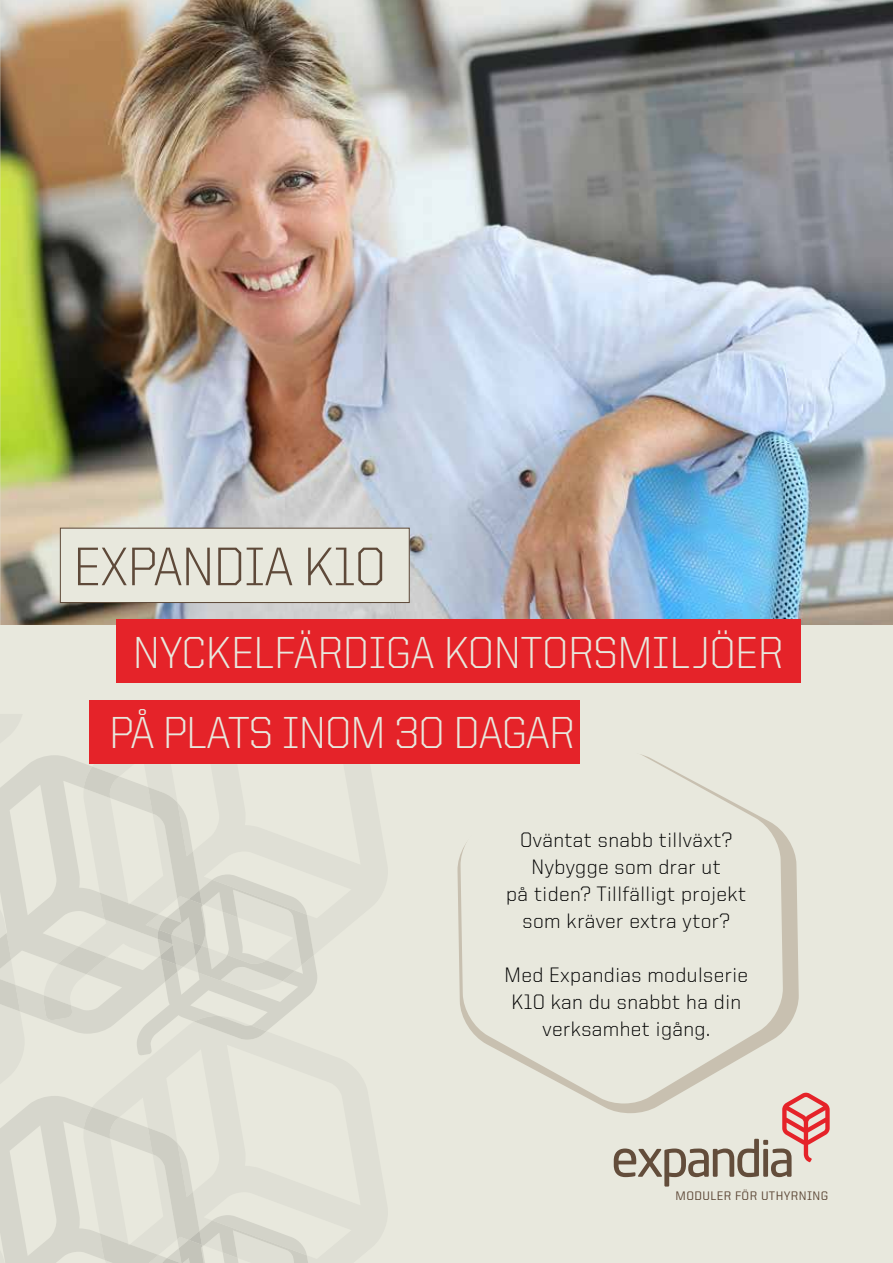
<style>
.page{position:relative;width:893px;height:1263px;background:#fff}
.page>*{position:absolute;margin:0;border:0;box-sizing:border-box;transform-origin:0 0}
.t1{font:300 54.45px "United Sans Reg";letter-spacing:-.02em;color:#5e4939}
.t2{font:300 45px "United Sans Reg";letter-spacing:-.01em;color:#e8e8dd}
.t3{font:300 21px/27px "United Sans Reg";letter-spacing:.02em;color:#000;text-align:center}
.t4{font:500 12.45px "United Sans Reg";letter-spacing:.03em;color:#5d4837}
</style>
<div class="page">
<img style="left:0;top:0;width:893px;height:625px">
<div style="left:0;top:625px;width:893px;height:638px;background:#e8e8dd"></div>
<svg style="left:0;top:755px;width:317px;height:508px"></svg>
<div style="left:60px;top:528px;width:350px;height:75px;background:#e8e8dd;border:1px solid #5d4837"></div>
<div style="left:117px;top:620px;width:684px;height:63px;background:#e52329"></div>
<div style="left:89px;top:700px;width:491px;height:64px;background:#e52329"></div>
<svg style="left:614px;top:1093px;width:216px;height:93px"></svg>
<svg style="left:457px;top:833px;width:342px;height:280px"></svg>
<svg style="left:460px;top:754px;width:323px;height:350px"></svg>
<h1 class="t1" style="left:73px;top:538px;width:314px">EXPANDIA K10</h1>
<h2 class="t2" style="left:133px;top:629px;width:652px">NYCKELFÄRDIGA KONTORSMILJÖER</h2>
<h2 class="t2" style="left:109px;top:709px;width:467px">PÅ PLATS INOM 30 DAGAR</h2>
<p class="t3" style="left:506px;top:826px;width:242px">Oväntat snabb tillväxt?<br>Nybygge som drar ut<br>på tiden? Tillfälligt projekt som kräver extra ytor?</p>
<p class="t3" style="left:504px;top:961px;width:245px">Med Expandias modulserie<br>K10 kan du snabbt ha din verksamhet igång.</p>
<p class="t4" style="left:676px;top:1188px;width:154px">MODULER FÖR UTHYRNING</p>
</div>
